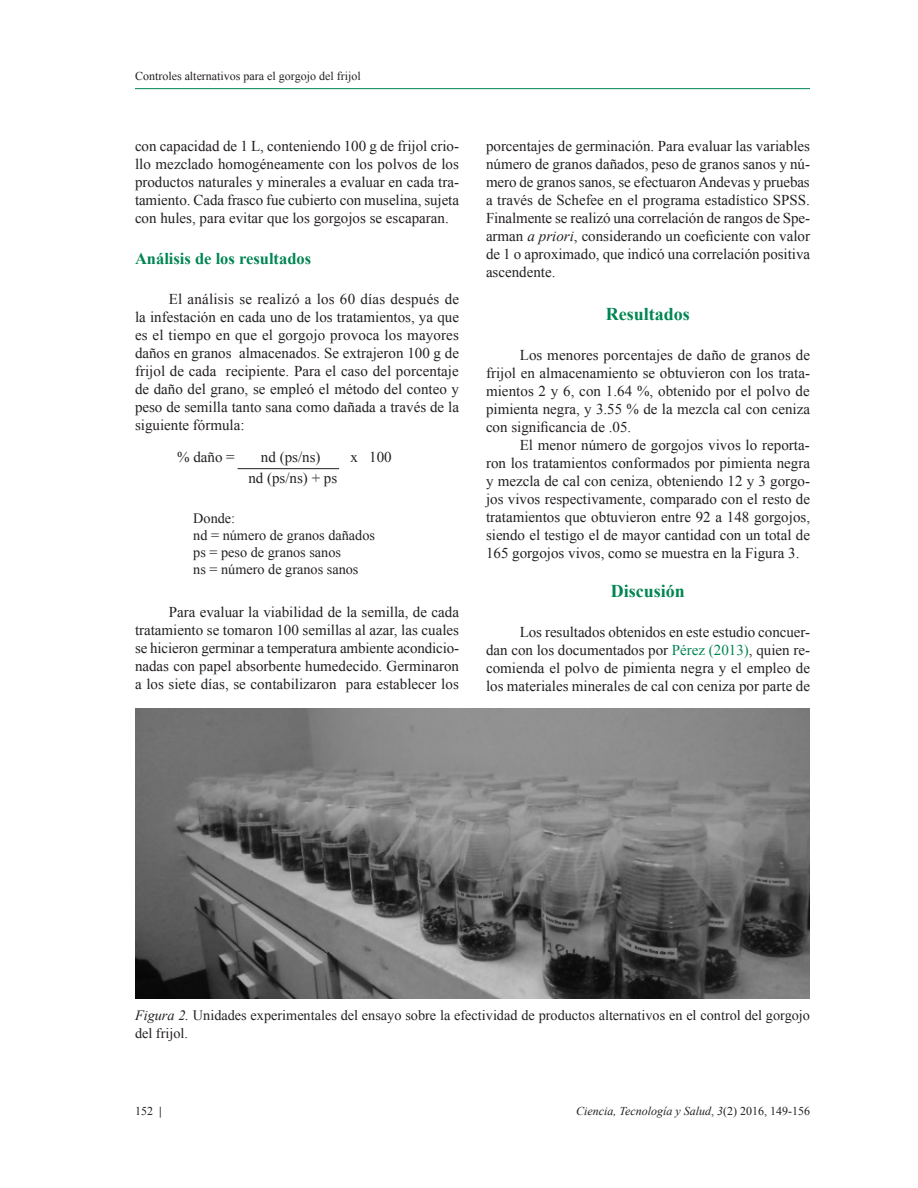
<style>
.page{position:relative;width:918px;height:1188px;background:#fff}
.page>*{position:absolute;margin:0;border:0;box-sizing:border-box;transform-origin:0 0}
.t1{font:700 18px "Times New Roman";color:#008553}
.t2{font:700 16.5px "Times New Roman";color:#008553}
.t3{font:15px/18px "Times New Roman";color:#231f20;text-align:justify}
.t4{font:14.25px/17.1px "Times New Roman";color:#231f20}
.t5{font:12px "Times New Roman";color:#231f20}
.t6{font:italic 12px "Times New Roman";color:#231f20}
.s1{font-style:italic}
.s2{color:#008553}
.s3{font-weight:700}
.s4{font-style:normal}
</style>
<div class="page">
<hr style="left:135px;top:88px;width:675px;height:1px;background:#008553">
<img style="left:135px;top:709px;width:675px;height:289px">
<hr style="left:238px;top:468px;width:101px;height:1px;background:#231f20">
<p class="t5" style="left:135px;top:67px;width:227px">Controles alternativos para el gorgojo del frijol</p>
<p class="t3" style="left:135px;top:137px;width:326px">con capacidad de 1 L, conteniendo 100 g de frijol crio&shy;llo mezclado homogéneamente con los polvos de los productos naturales y minerales a evaluar en cada tra&shy;tamiento. Cada frasco fue cubierto con muselina, sujeta con hules, para evitar que los gorgojos se escaparan.</p>
<p class="t2" style="left:135px;top:247px;width:178px">Análisis de los resultados</p>
<p class="t3" style="left:135px;top:290px;width:326px;text-indent:34px">El análisis se realizó a los 60 días después de la infestación en cada uno de los tratamientos, ya que es el tiempo en que el gorgojo provoca los mayores daños en granos almacenados. Se extrajeron 100 g de frijol de cada recipiente. Para el caso del porcentaje de daño del grano, se empleó el método del conteo y peso de semilla tanto sana como dañada a través de la siguiente fórmula:</p>
<p class="t3" style="left:177px;top:448px;width:59px">% daño =</p>
<p class="t3" style="left:261px;top:448px;width:61px">nd (ps/ns)</p>
<p class="t3" style="left:351px;top:448px;width:43px">x 100</p>
<p class="t3" style="left:248px;top:469px;width:90px">nd (ps/ns) + ps</p>
<p class="t4" style="left:193px;top:509px;width:183px">Donde:<br>nd = número de granos dañados ps = peso de granos sanos<br>ns = número de granos sanos</p>
<p class="t3" style="left:135px;top:603px;width:326px;text-indent:34px">Para evaluar la viabilidad de la semilla, de cada tratamiento se tomaron 100 semillas al azar, las cuales se hicieron germinar a temperatura ambiente acondicio&shy;nadas con papel absorbente humedecido. Germinaron a los siete días, se contabilizaron para establecer los</p>
<p class="t3" style="left:486px;top:137px;width:326px">porcentajes de germinación. Para evaluar las variables número de granos dañados, peso de granos sanos y nú&shy;mero de granos sanos, se efectuaron Andevas y pruebas a través de Schefee en el programa estadístico SPSS.<br>Finalmente se realizó una correlación de rangos de Spe&shy;arman <span class="s1">a priori</span>, considerando un coeficiente con valor de 1 o aproximado, que indicó una correlación positiva ascendente.</p>
<p class="t1" style="left:606px;top:302px;width:86px">Resultados</p>
<p class="t3" style="left:486px;top:345px;width:326px;text-indent:34px">Los menores porcentajes de daño de granos de frijol en almacenamiento se obtuvieron con los trata&shy;mientos 2 y 6, con 1.64 %, obtenido por el polvo de pimienta negra, y 3.55 % de la mezcla cal con ceniza con significancia de .05.</p>
<p class="t3" style="left:486px;top:435px;width:326px;text-indent:34px">El menor número de gorgojos vivos lo reporta&shy;ron los tratamientos conformados por pimienta negra y mezcla de cal con ceniza, obteniendo 12 y 3 gorgo&shy;jos vivos respectivamente, comparado con el resto de tratamientos que obtuvieron entre 92 a 148 gorgojos, siendo el testigo el de mayor cantidad con un total de 165 gorgojos vivos, como se muestra en la Figura 3.</p>
<p class="t1" style="left:611px;top:579px;width:76px">Discusión</p>
<p class="t3" style="left:486px;top:623px;width:326px;text-indent:34px">Los resultados obtenidos en este estudio concuer&shy;dan con los documentados por <span class="s2">Pérez (2013)</span>, quien re&shy;comienda el polvo de pimienta negra y el empleo de los materiales minerales de cal con ceniza por parte de</p>
<p class="t4" style="left:135px;top:1006px;width:677px;line-height:18px"><span class="s1">Figura 2.</span> Unidades experimentales del ensayo sobre la efectividad de productos alternativos en el control del gorgojo del frijol.</p>
<p class="t5" style="left:135px;top:1103px;width:28px">152 <span class="s3">|</span></p>
<p class="t6" style="left:576px;top:1103px;width:235px">Ciencia, Tecnología y Salud<span class="s4">,</span> 3<span class="s4">(2) 2016, 149-156</span></p>
</div>
